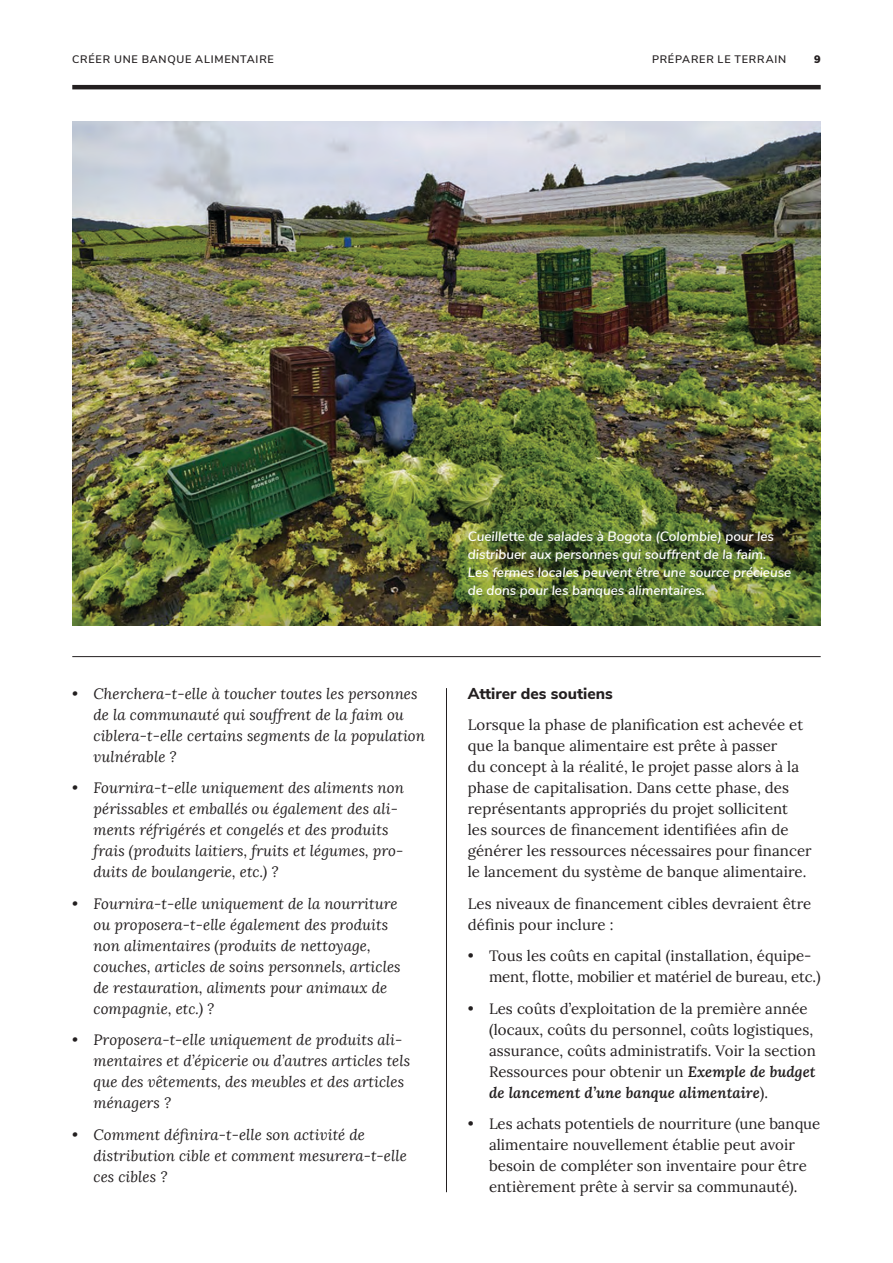
<style>
.page{position:relative;width:893px;height:1263px;background:#fff}
.page>*{position:absolute;margin:0;border:0;box-sizing:border-box;transform-origin:0 0}
.Subhead{font:800 15.75px "Nunito Sans";color:#231f20}
.Text{font:italic 15px/21px "Lora";letter-spacing:.005em;color:#231f20}
.Text_List{font:15px/21px "Lora";letter-spacing:.005em;color:#231f20}
.Text-2{font:15px/21px "Lora";letter-spacing:.005em;color:#231f20}
.t1{font:italic 600 13.5px/18px "Nunito Sans";color:#fff}
.t2{font:600 10.8px "Nunito Sans";letter-spacing:.07em;color:#231f20}
.t3{font:900 10.8px "Nunito Sans";color:#231f20}
.s1{font-weight:600;font-style:italic}
</style>
<div class="page">
<hr style="left:72px;top:85px;width:749px;height:4px;background:#231f20">
<img style="left:72px;top:121px;width:749px;height:504px">
<hr style="left:72px;top:656px;width:749px;height:1px;background:#231f20">
<hr style="left:446px;top:688px;width:1px;height:504px;background:#231f20">
<p class="t2" style="left:72px;top:51px;width:203px">CRÉER UNE BANQUE ALIMENTAIRE</p>
<p class="t2" style="left:652px;top:51px;width:136px">PRÉPARER LE TERRAIN</p>
<p class="t3" style="left:814px;top:51px;width:8px">9</p>
<p class="Text" style="left:94px;top:683px;width:333px;text-indent:-21px">• Cherchera-t-elle à toucher toutes les personnes de la communauté qui souffrent de la faim ou ciblera-t-elle certains segments de la population vulnérable ?</p>
<p class="Text" style="left:94px;top:777px;width:312px;text-indent:-21px">• Fournira-t-elle uniquement des aliments non périssables et emballés ou également des ali&shy;ments réfrigérés et congelés et des produits frais (produits laitiers, fruits et légumes, pro&shy;duits de boulangerie, etc.) ?</p>
<p class="Text" style="left:94px;top:893px;width:309px;text-indent:-21px">• Fournira-t-elle uniquement de la nourriture ou proposera-t-elle également des produits non alimentaires (produits de nettoyage, couches, articles de soins personnels, articles de restauration, aliments pour animaux de compagnie, etc.) ?</p>
<p class="Text" style="left:94px;top:1029px;width:318px;text-indent:-21px">• Proposera-t-elle uniquement de produits ali&shy;mentaires et d’épicerie ou d’autres articles tels que des vêtements, des meubles et des articles ménagers ?</p>
<p class="Text" style="left:94px;top:1124px;width:315px;text-indent:-21px">• Comment définira-t-elle son activité de distribution cible et comment mesurera-t-elle ces cibles ?</p>
<p class="t1" style="left:468px;top:527px;width:325px">Cueillette de salades à Bogota (Colombie) pour les distribuer aux personnes qui souffrent de la faim.<br>Les fermes locales peuvent être une source précieuse de dons pour les banques alimentaires.</p>
<p class="Subhead" style="left:468px;top:681px;width:147px">Attirer des soutiens</p>
<p class="Text-2" style="left:468px;top:713px;width:345px">Lorsque la phase de planification est achevée et que la banque alimentaire est prête à passer<br>du concept à la réalité, le projet passe alors à la phase de capitalisation. Dans cette phase, des représentants appropriés du projet sollicitent<br>les sources de financement identifiées afin de générer les ressources nécessaires pour financer le lancement du système de banque alimentaire.</p>
<p class="Text-2" style="left:468px;top:892px;width:345px">Les niveaux de financement cibles devraient être définis pour inclure :</p>
<p class="Text_List" style="left:489px;top:944px;width:333px;text-indent:-21px">• Tous les coûts en capital (installation, équipe&shy;ment, flotte, mobilier et matériel de bureau, etc.)</p>
<p class="Text_List" style="left:489px;top:997px;width:328px;text-indent:-21px">• Les coûts d’exploitation de la première année (locaux, coûts du personnel, coûts logistiques, assurance, coûts administratifs. Voir la section Ressources pour obtenir un <span class="s1">Exemple de budget de lancement d’une banque alimentaire</span>).</p>
<p class="Text_List" style="left:468px;top:1112px;width:354px;text-align:center">• Les achats potentiels de nourriture (une banque alimentaire nouvellement établie peut avoir besoin de compléter son inventaire pour être entièrement prête à servir sa communauté).</p>
</div>
